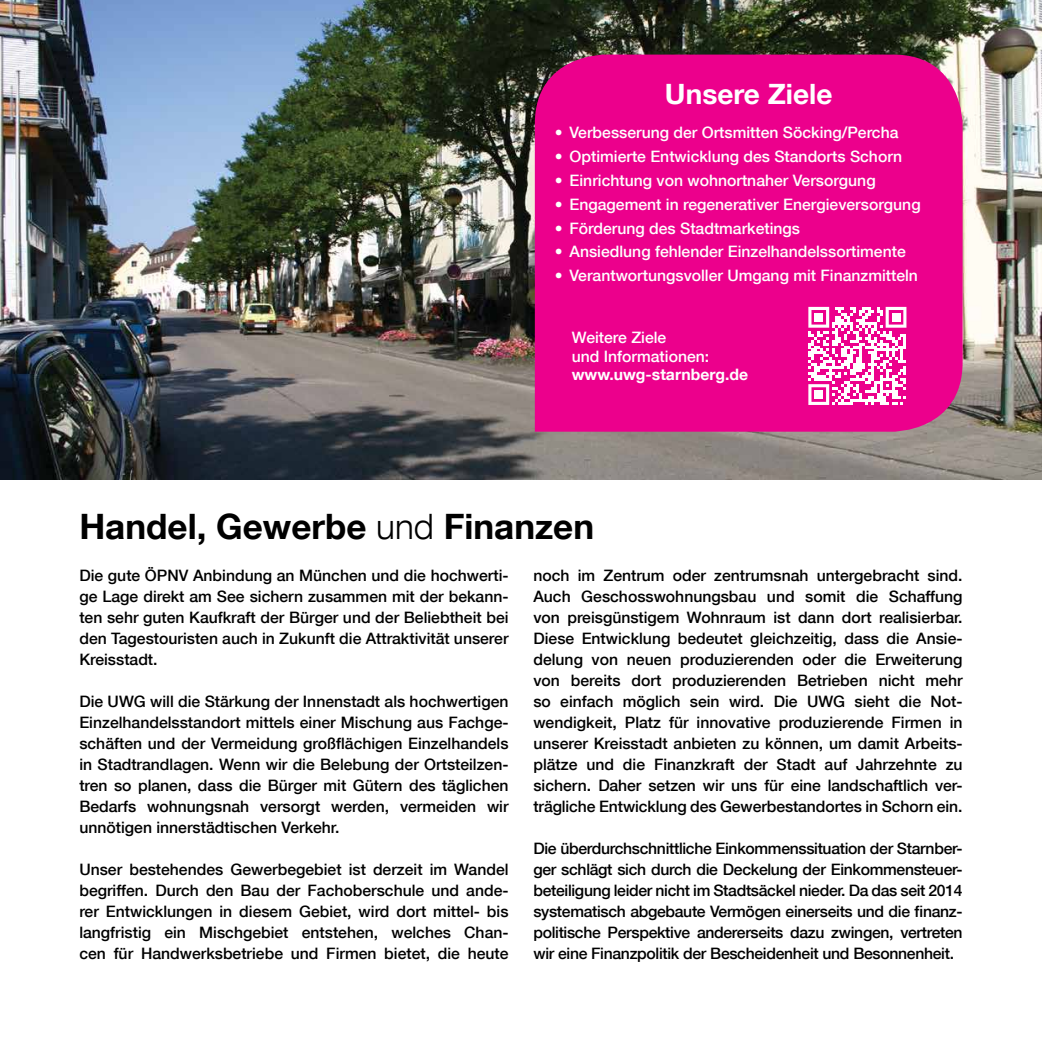
<style>
.page{position:relative;width:1042px;height:1042px;background:#fff}
.page>*{position:absolute;margin:0;border:0;box-sizing:border-box;transform-origin:0 0}
.t1{font:700 35px "Helvetica Neue LT Com";color:#000}
.t2{font:700 28px "Helvetica Neue LT Com";color:#fff}
.t3{font:500 15.75px/21px "Helvetica Neue LT Com";color:#000;text-align:justify}
.t4{font:500 15.75px/18.9px "Helvetica Neue LT Com";color:#fff}
.t5{font:700 15.75px "Helvetica Neue LT Com";color:#fff}
.s1{font-weight:300}
</style>
<div class="page">
<img style="left:0;top:0;width:1042px;height:480px">
<div style="left:535px;top:55px;width:427px;height:377px;background:#ec008c"></div>
<svg style="left:808px;top:307px;width:98px;height:98px"></svg>
<div style="left:814px;top:313px;width:9px;height:9px;background:#fff"></div>
<div style="left:891px;top:313px;width:9px;height:9px;background:#fff"></div>
<div style="left:814px;top:390px;width:9px;height:9px;background:#fff"></div>
<h2 class="t2" style="left:665px;top:77px;width:169px">Unsere Ziele</h2>
<p class="t4" style="left:555px;top:123px;width:345px">• Verbesserung der Ortsmitten Söcking/Percha</p>
<p class="t4" style="left:555px;top:147px;width:349px">• Optimierte Entwicklung des Standorts Schorn</p>
<p class="t4" style="left:555px;top:171px;width:322px">• Einrichtung von wohnortnaher Versorgung</p>
<p class="t4" style="left:555px;top:194px;width:367px">• Engagement in regenerativer Energieversorgung</p>
<p class="t4" style="left:555px;top:218px;width:247px">• Förderung des Stadtmarketings</p>
<p class="t4" style="left:555px;top:242px;width:353px">• Ansiedlung fehlender Einzelhandelssortimente</p>
<p class="t4" style="left:555px;top:266px;width:365px">• Verantwortungsvoller Umgang mit Finanzmitteln</p>
<p class="t4" style="left:572px;top:327px;width:139px">Weitere Ziele<br>und Informationen:</p>
<p class="t5" style="left:572px;top:365px;width:178px">www.uwg-starnberg.de</p>
<h1 class="t1" style="left:79px;top:504px;width:516px">Handel, Gewerbe <span class="s1">und</span> Finanzen</h1>
<p class="t3" style="left:79px;top:564px;width:431px">Die gute Ö PNV Anbindung an München und die hochwerti&shy;ge Lage direkt am See sichern zusammen mit der bekann&shy;ten sehr guten Kaufkraft der Bürger und der Beliebtheit bei den Tagestouristen auch in Zukunft die Attraktivität unserer Kreisstadt.</p>
<p class="t3" style="left:79px;top:690px;width:431px">Die UWG will die Stärkung der Innenstadt als hochwertigen Einzelhandelsstandort mittels einer Mischung aus Fachge&shy;schäften und der Vermeidung großflächigen Einzelhandels in Stadtrandlagen. Wenn wir die Belebung der Ortsteilzen&shy;tren so planen, dass die Bürger mit Gütern des täglichen Bedarfs wohnungsnah versorgt werden, vermeiden wir unnötigen innerstädtischen Verkehr.</p>
<p class="t3" style="left:79px;top:858px;width:431px">Unser bestehendes Gewerbegebiet ist derzeit im Wandel begriffen. Durch den Bau der Fachoberschule und ande&shy;rer Entwicklungen in diesem Gebiet, wird dort mittel- bis langfristig ein Mischgebiet entstehen, welches Chan&shy;cen fü r Handwerksbetriebe und Firmen bietet, die heute</p>
<p class="t3" style="left:533px;top:564px;width:431px">noch im Zentrum oder zentrumsnah untergebracht sind.<br>Auch Geschosswohnungsbau und somit die Schaffung von preisgünstigem Wohnraum ist dann dort realisierbar.<br>Diese Entwicklung bedeutet gleichzeitig, dass die Ansie&shy;delung von neuen produzierenden oder die Erweiterung von bereits dort produzierenden Betrieben nicht mehr so einfach möglich sein wird. Die UWG sieht die Not&shy;wendigkeit, Platz fü r innovative produzierende Firmen in unserer Kreisstadt anbieten zu kö nnen, um damit Arbeits&shy;plätze und die Finanzkraft der Stadt auf Jahrzehnte zu sichern. Daher setzen wir uns fü r eine landschaftlich ver&shy;trägliche Entwicklung des Gewerbestandortes in Schorn ein.</p>
<p class="t3" style="left:533px;top:837px;width:431px">Die überdurchschnittliche Einkommenssituation der Starnber&shy;ger schlägt sich durch die Deckelung der Einkommensteuer&shy;beteiligung leider nicht im Stadtsä ckel nieder. Da das seit 2014 systematisch abgebaute Vermögen einerseits und die finanz&shy;politische Perspektive andererseits dazu zwingen, vertreten wir eine Finanzpolitik der Bescheidenheit und Besonnenheit.</p>
</div>
